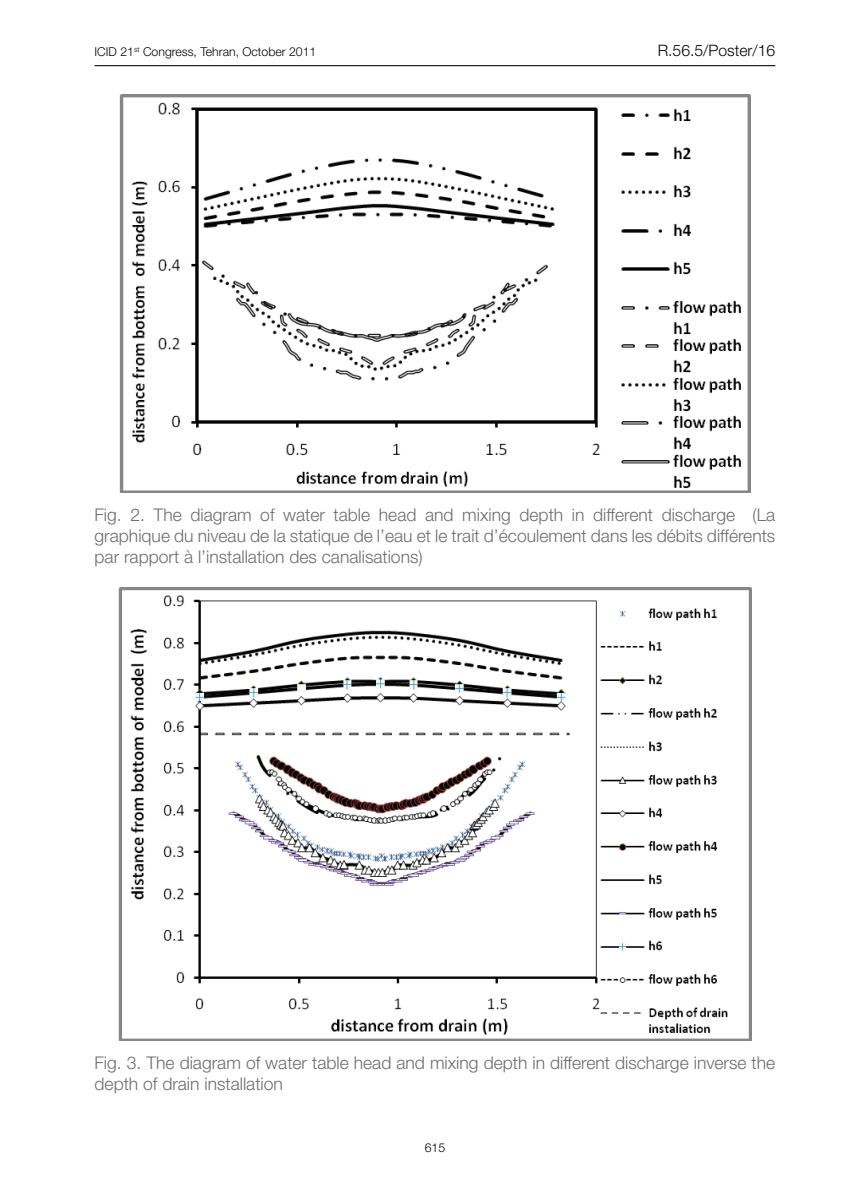
<style>
.page{position:relative;width:851px;height:1197px;background:#fff}
.page>*{position:absolute;margin:0;border:0;box-sizing:border-box;transform-origin:0 0}
.t1{font:300 17.5px/21px "Helvetica Neue";color:#6c6d70;text-align:justify}
.t2{font:300 15.75px "Helvetica Neue";color:#040503}
.t3{font:300 12.25px "Helvetica Neue";color:#040503}
</style>
<div class="page">
<hr style="left:94px;top:65px;width:681px;height:1px;background:#231f20">
<img style="left:120px;top:94px;width:630px;height:398px">
<img style="left:118px;top:588px;width:633px;height:452px">
<p class="t3" style="left:95px;top:45px;width:223px">ICID 21<sup>st</sup> Congress, Tehran, October 2011</p>
<p class="t2" style="left:657px;top:41px;width:119px">R.56.5/Poster/16</p>
<p class="t1" style="left:94px;top:504px;width:682px">Fig. 2. The diagram of water table head and mixing depth in different discharge (La graphique du niveau de la statique de l’eau et le trait d’écoulement dans les débits différents par rapport à l’installation des canalisations)</p>
<p class="t1" style="left:94px;top:1052px;width:682px">Fig. 3. The diagram of water table head and mixing depth in different discharge inverse the depth of drain installation</p>
<p class="t3" style="left:424px;top:1141px;width:22px">615</p>
</div>
